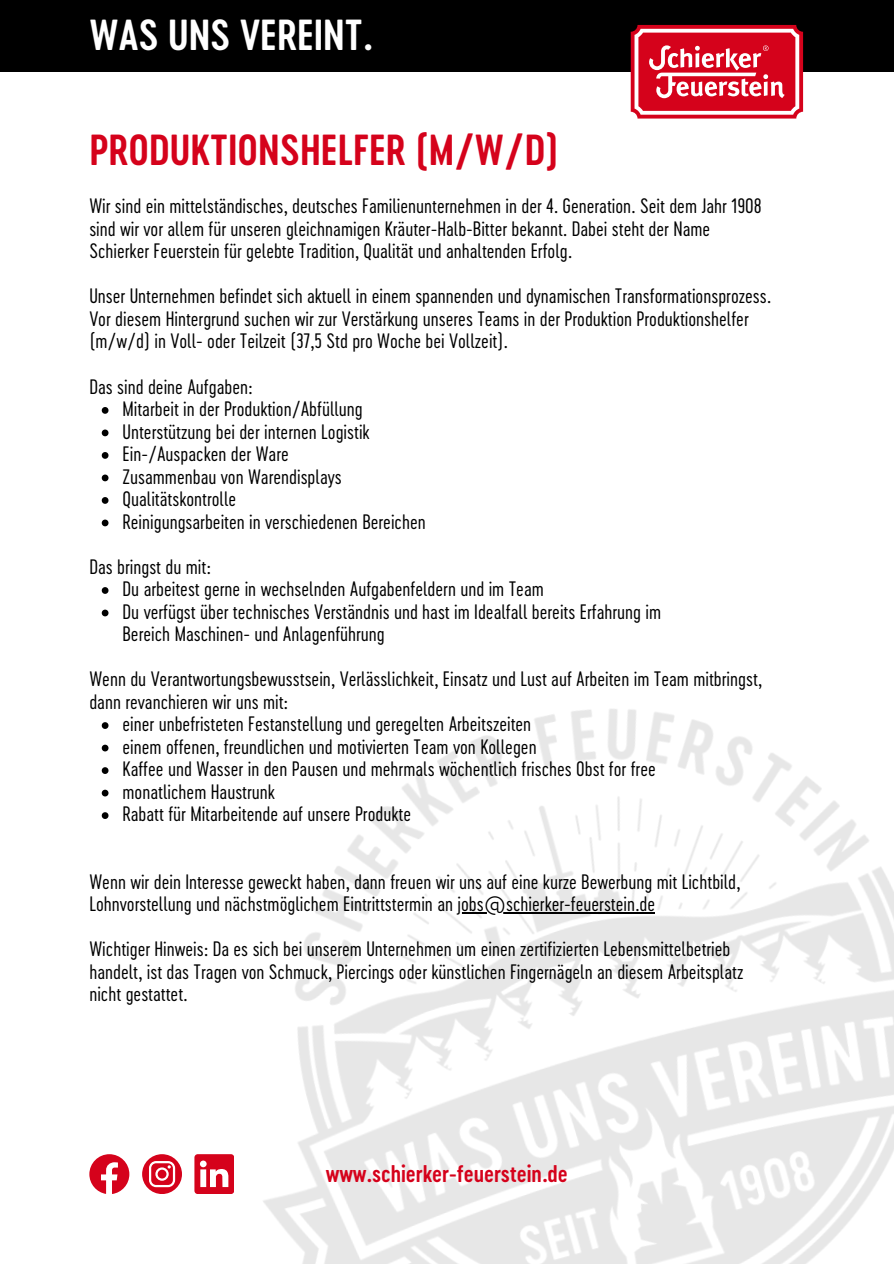
<style>
.page{position:relative;width:894px;height:1264px;background:#fff}
.page>*{position:absolute;margin:0;border:0;box-sizing:border-box;transform-origin:0 0}
.t1{font:40.5px "Cervo Neue Semi Bold Neue";color:#d5021b}
.t2{font:40.5px "Cervo Neue Semi Bold Neue";color:#fff}
.t3{font:22.5px "Cervo Neue Semi Bold Neue";color:#d5021b}
.t4{font:19.5px/22.5px "Cervo Neue Light Neue";color:#000}
</style>
<div class="page">
<div style="left:0;top:0;width:893px;height:72px;background:#000"></div>
<svg style="left:630px;top:25px;width:172px;height:94px;background:#dd4658"></svg>
<img style="left:89px;top:454px;width:804px;height:809px">
<svg style="left:142px;top:1154px;width:39px;height:39px"></svg>
<svg style="left:102px;top:407px;width:6px;height:7px"></svg>
<svg style="left:102px;top:429px;width:6px;height:7px"></svg>
<svg style="left:102px;top:452px;width:6px;height:7px"></svg>
<svg style="left:102px;top:474px;width:6px;height:7px"></svg>
<svg style="left:102px;top:497px;width:6px;height:7px"></svg>
<svg style="left:102px;top:519px;width:6px;height:7px"></svg>
<svg style="left:102px;top:587px;width:6px;height:7px"></svg>
<svg style="left:102px;top:609px;width:6px;height:7px"></svg>
<svg style="left:102px;top:722px;width:6px;height:7px"></svg>
<svg style="left:102px;top:744px;width:6px;height:7px"></svg>
<svg style="left:102px;top:767px;width:6px;height:7px"></svg>
<svg style="left:102px;top:789px;width:6px;height:7px"></svg>
<svg style="left:102px;top:812px;width:6px;height:7px"></svg>
<hr style="left:457px;top:912px;width:198px;height:1px;background:#000">
<svg style="left:194px;top:1154px;width:40px;height:39px"></svg>
<p class="t2" style="left:89px;top:10px;width:285px">WAS UNS VEREINT.</p>
<h1 class="t1" style="left:89px;top:125px;width:471px">PRODUKTIONSHELFER (M/W/D)</h1>
<p class="t4" style="left:89px;top:194px;width:673px">Wir sind ein mittelständisches, deutsches Familienunternehmen in der 4. Generation. Seit dem Jahr 1908</p>
<h1 class="t4" style="left:89px;top:217px;width:622px">sind wir vor allem für unseren gleichnamigen Kräuter-Halb-Bitter bekannt. Dabei steht der Name</h1>
<p class="t4" style="left:89px;top:239px;width:484px">Schierker Feuerstein für gelebte Tradition, Qualität und anhaltenden Erfolg.</p>
<p class="t4" style="left:89px;top:284px;width:683px">Unser Unternehmen befindet sich aktuell in einem spannenden und dynamischen Transformationsprozess.</p>
<p class="t4" style="left:89px;top:307px;width:660px">Vor diesem Hintergrund suchen wir zur Verstärkung unseres Teams in der Produktion Produktionshelfer (m/w/d) in Voll- oder Teilzeit (37,5 Std pro Woche bei Vollzeit).</p>
<p class="t4" style="left:89px;top:374px;width:165px">Das sind deine Aufgaben:</p>
<p class="t4" style="left:122px;top:397px;width:242px">Mitarbeit in der Produktion/Abfüllung</p>
<p class="t4" style="left:122px;top:419px;width:248px">Unterstützung bei der internen Logistik</p>
<p class="t4" style="left:122px;top:442px;width:168px">Ein-/Auspacken der Ware</p>
<p class="t4" style="left:122px;top:464px;width:220px">Zusammenbau von Warendisplays</p>
<p class="t4" style="left:122px;top:487px;width:115px">Qualitätskontrolle</p>
<p class="t4" style="left:122px;top:509px;width:305px">Reinigungsarbeiten in verschiedenen Bereichen</p>
<p class="t4" style="left:89px;top:554px;width:123px">Das bringst du mit:</p>
<p class="t4" style="left:122px;top:577px;width:422px">Du arbeitest gerne in wechselnden Aufgabenfeldern und im Team</p>
<p class="t4" style="left:122px;top:599px;width:540px">Du verfügst über technisches Verständnis und hast im Idealfall bereits Erfahrung im<br>Bereich Maschinen- und Anlagenführung</p>
<p class="t4" style="left:89px;top:667px;width:674px">Wenn du Verantwortungsbewusstsein, Verlässlichkeit, Einsatz und Lust auf Arbeiten im Team mitbringst,</p>
<p class="t4" style="left:89px;top:689px;width:200px">dann revanchieren wir uns mit:</p>
<p class="t4" style="left:122px;top:712px;width:410px">einer unbefristeten Festanstellung und geregelten Arbeitszeiten</p>
<p class="t4" style="left:122px;top:734px;width:415px">einem offenen, freundlichen und motivierten Team von Kollegen</p>
<p class="t4" style="left:122px;top:757px;width:534px">Kaffee und Wasser in den Pausen und mehrmals wöchentlich frisches Obst for free</p>
<p class="t4" style="left:122px;top:779px;width:154px">monatlichem Haustrunk</p>
<p class="t4" style="left:122px;top:802px;width:290px">Rabatt für Mitarbeitende auf unsere Produkte</p>
<p class="t4" style="left:89px;top:869px;width:652px">Wenn wir dein Interesse geweckt haben, dann freuen wir uns auf eine kurze Bewerbung mit Lichtbild,<br>Lohnvorstellung und nächstmöglichem Eintrittstermin an jobs@schierker-feuerstein.de</p>
<p class="t4" style="left:89px;top:937px;width:655px">Wichtiger Hinweis: Da es sich bei unserem Unternehmen um einen zertifizierten Lebensmittelbetrieb handelt, ist das Tragen von Schmuck, Piercings oder künstlichen Fingernägeln an diesem Arbeitsplatz</p>
<p class="t4" style="left:89px;top:982px;width:100px">nicht gestattet.</p>
<p class="t3" style="left:326px;top:1159px;width:243px">www.schierker-feuerstein.de</p>
</div>
